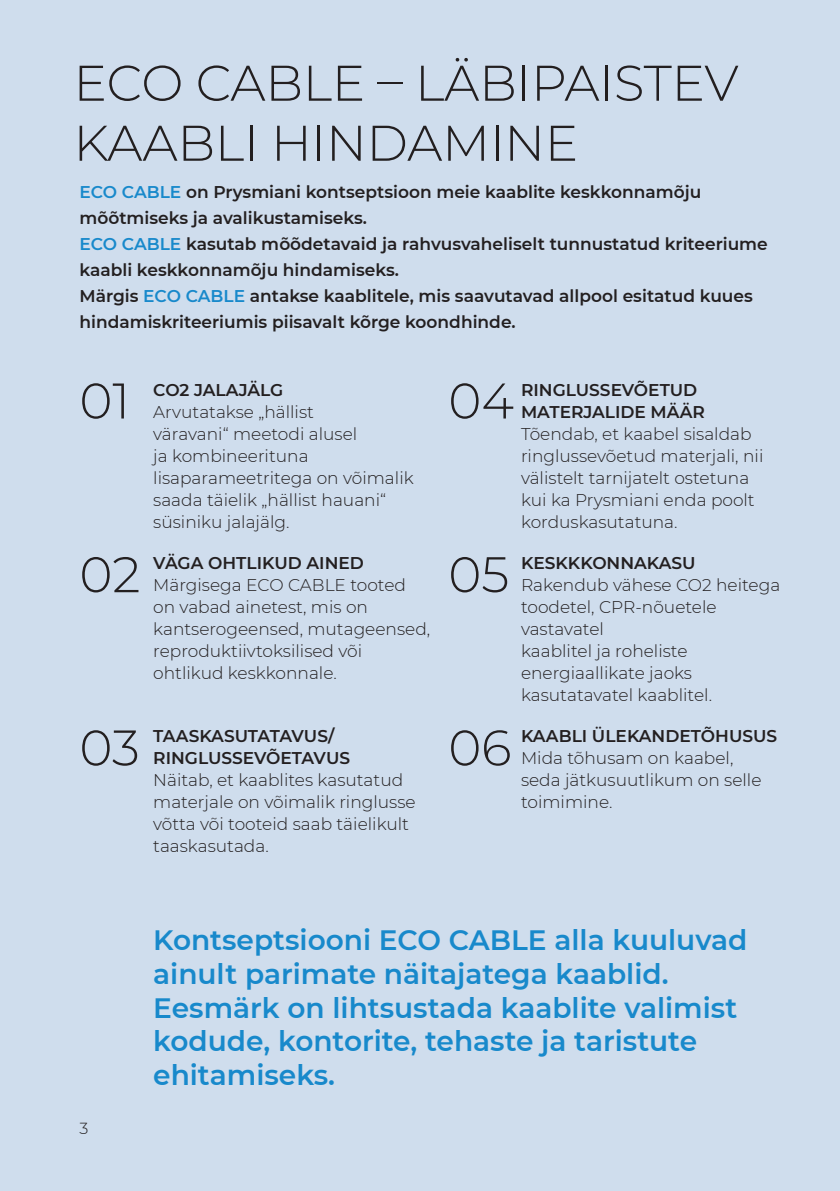
<style>
.page{position:relative;width:840px;height:1191px;background:#fff}
.page>*{position:absolute;margin:0;border:0;box-sizing:border-box;transform-origin:0 0}
.Pealkiri{font:300 50px/60px "Montserrat";letter-spacing:-.005em;color:#231f20}
.Sinine{font:600 28px "Montserrat";color:#1889cb}
.t1{font:300 17px/22px "Montserrat";color:#231f20}
.Sissejuhatus_tume{font:600 17px/26px "Montserrat";color:#231f20}
.t2{font:300 16px "Montserrat";color:#231f20}
.s1{color:#1889cb}
</style>
<div class="page">
<div style="left:0;top:0;width:839px;height:1191px;background:#cfdded"></div>
<p class="Pealkiri" style="left:73px;top:51px;width:666px">ECO CABLE – LÄBIPAISTEV<br>KAABLI HINDAMINE</p>
<p class="Sissejuhatus_tume" style="left:79px;top:178px;width:623px"><span class="s1">ECO CABLE</span> on Prysmiani kontseptsioon meie kaablite keskkonnamõju mõõtmiseks ja avalikustamiseks.</p>
<p class="Sissejuhatus_tume" style="left:79px;top:230px;width:689px"><span class="s1">ECO CABLE</span> kasutab mõõdetavaid ja rahvusvaheliselt tunnustatud kriteeriume kaabli keskkonnamõju hindamiseks.</p>
<p class="Sissejuhatus_tume" style="left:79px;top:282px;width:674px">Märgis <span class="s1">ECO CABLE</span> antakse kaablitele, mis saavutavad allpool esitatud kuues hindamiskriteeriumis piisavalt kõrge koondhinde.</p>
<p class="Sissejuhatus_tume" style="left:520px;top:378px;width:185px;line-height:22px">RINGLUSSEVÕETUD<br>MATERJALIDE MÄÄR</p>
<p class="t1" style="left:520px;top:422px;width:244px">Tõendab, et kaabel sisaldab ringlussevõetud materjali, nii välistelt tarnijatelt ostetuna kui ka Prysmiani enda poolt korduskasutatuna.</p>
<p class="Sissejuhatus_tume" style="left:153px;top:376px;width:132px">CO2 JALAJÄLG</p>
<p class="t1" style="left:153px;top:400px;width:262px">Arvutatakse „hällist<br>väravani“ meetodi alusel<br>ja kombineerituna lisaparameetritega on võimalik saada täielik „hällist hauani“ süsiniku jalajälg.</p>
<p class="Pealkiri" style="left:79px;top:369px;width:52px">01</p>
<p class="Pealkiri" style="left:448px;top:369px;width:67px">04</p>
<p class="Sissejuhatus_tume" style="left:153px;top:549px;width:212px">VÄGA OHTLIKUD AINED</p>
<p class="t1" style="left:153px;top:573px;width:278px">Märgisega ECO CABLE tooted on vabad ainetest, mis on kantserogeensed, mutageensed, reproduktiivtoksilised või ohtlikud keskkonnale.</p>
<p class="Pealkiri" style="left:79px;top:543px;width:62px">02</p>
<p class="Pealkiri" style="left:448px;top:543px;width:62px">05</p>
<p class="Sissejuhatus_tume" style="left:153px;top:722px;width:182px">TAASKASUTATAVUS/</p>
<p class="Sissejuhatus_tume" style="left:153px;top:744px;width:198px">RINGLUSSEVÕETAVUS</p>
<p class="t1" style="left:153px;top:768px;width:264px">Näitab, et kaablites kasutatud materjale on võimalik ringlusse võtta või tooteid saab täielikult taaskasutada.</p>
<p class="Pealkiri" style="left:79px;top:716px;width:62px">03</p>
<p class="Pealkiri" style="left:448px;top:716px;width:64px">06</p>
<p class="Sissejuhatus_tume" style="left:520px;top:549px;width:176px">KESKKKONNAKASU</p>
<p class="t1" style="left:520px;top:573px;width:260px">Rakendub vähese CO2 heitega</p>
<p class="t1" style="left:520px;top:595px;width:197px">toodetel, CPR-nõuetele vastavatel</p>
<p class="t1" style="left:520px;top:639px;width:192px">kaablitel ja roheliste energiaallikate jaoks kasutatavatel kaablitel.</p>
<p class="Sissejuhatus_tume" style="left:520px;top:722px;width:258px">KAABLI ÜLEKANDETÕHUSUS</p>
<p class="t1" style="left:520px;top:746px;width:242px">Mida tõhusam on kaabel, seda jätkusuutlikum on selle toimimine.</p>
<p class="t2" style="left:79px;top:1117px;width:10px">3</p>
<p class="Sinine" style="left:153px;top:920px;width:595px">Kontseptsiooni ECO CABLE alla kuuluvad</p>
<p class="Sinine" style="left:153px;top:954px;width:516px">ainult parimate näitajatega kaablid.</p>
<p class="Sinine" style="left:153px;top:988px;width:585px">Eesmärk on lihtsustada kaablite valimist</p>
<p class="Sinine" style="left:153px;top:1021px;width:545px">kodude, kontorite, tehaste ja taristute</p>
<p class="Sinine" style="left:153px;top:1055px;width:183px">ehitamiseks.</p>
</div>
